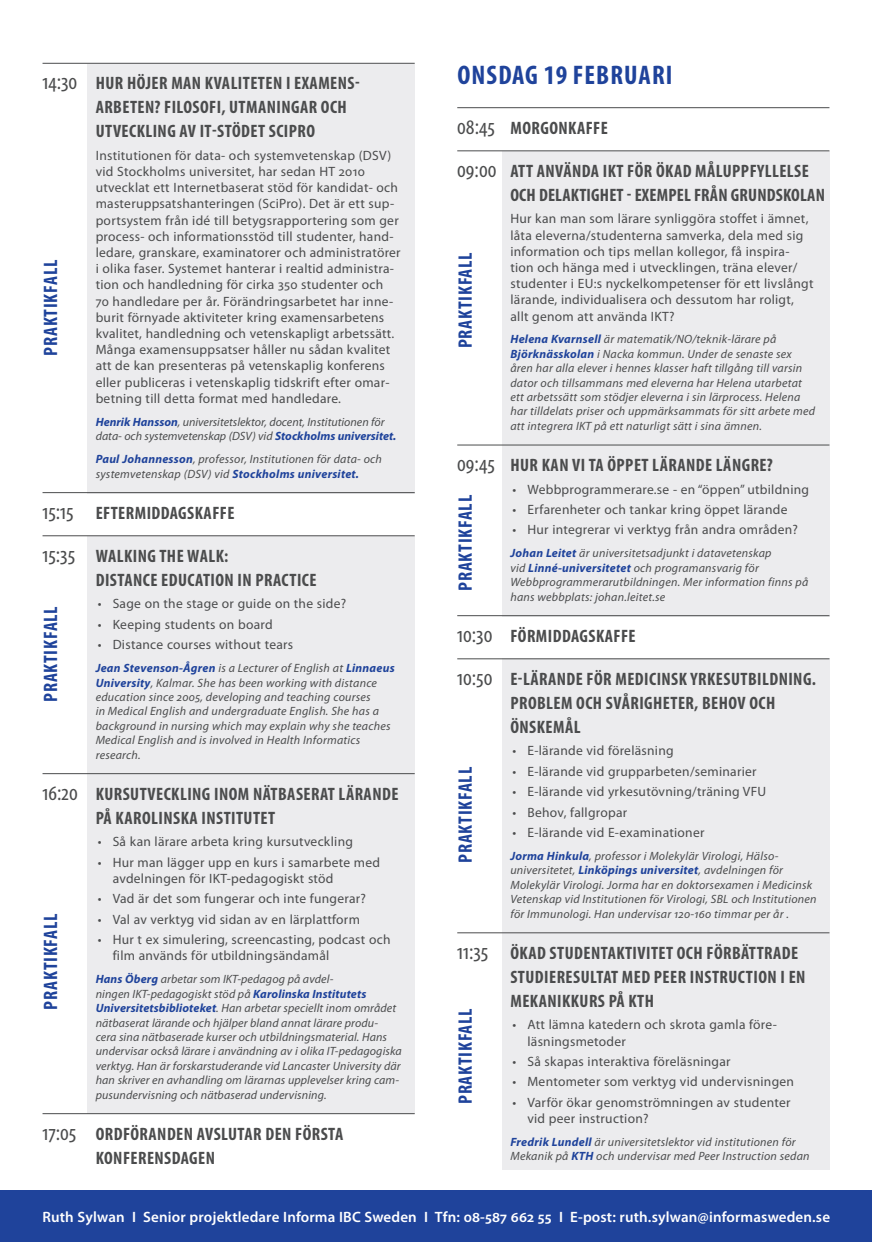
<style>
.page{position:relative;width:872px;height:1242px;background:#fff}
.page>*{position:absolute;margin:0;border:0;box-sizing:border-box;transform-origin:0 0}
.t1{font:700 condensed 27px "Myriad Pro";letter-spacing:.04em;color:#1f439b}
.t2{font:700 condensed 19.5px "Myriad Pro";letter-spacing:.04em;color:#1f439b}
._2-Rubrik{font:700 condensed 18px/24px "Myriad Pro";letter-spacing:.025em;color:#4b4c4d}
.Ruta_Bröd__Programsi{font:600 15px "Myriad Pro";letter-spacing:.01em;color:#fff}
._2-Programpunkter{font:13.5px/16.2px "Myriad Pro";letter-spacing:.02em;color:#4b4c4d}
._2-Programpunkter_Bu{font:13.5px/16.2px "Myriad Pro";letter-spacing:.02em;color:#4b4c4d}
._2-Namn{font:italic 12px/14.4px "Myriad Pro";letter-spacing:.02em;color:#4b4c4d}
._2-Namn-2{font:italic 12px/14.4px "Myriad Pro";color:#4b4c4d}
.s1{font-weight:400;font-size:22.5px}
.s2{font-weight:700;color:#1f439b}
</style>
<div class="page">
<div style="left:502px;top:658px;width:327px;height:511px;background:#ececee"></div>
<div style="left:502px;top:151px;width:327px;height:466px;background:#ececee"></div>
<div style="left:87px;top:536px;width:328px;height:577px;background:#ececee"></div>
<div style="left:87px;top:64px;width:328px;height:429px;background:#ececee"></div>
<div style="left:0;top:1191px;width:872px;height:51px;background:#1f439b"></div>
<hr style="left:43px;top:63px;width:372px;height:1px;background:#4b4c4d">
<hr style="left:43px;top:492px;width:372px;height:1px;background:#4b4c4d">
<hr style="left:43px;top:535px;width:372px;height:1px;background:#4b4c4d">
<hr style="left:43px;top:773px;width:372px;height:1px;background:#4b4c4d">
<hr style="left:43px;top:1113px;width:372px;height:1px;background:#4b4c4d">
<hr style="left:457px;top:107px;width:372px;height:1px;background:#4b4c4d">
<hr style="left:457px;top:150px;width:372px;height:1px;background:#4b4c4d">
<hr style="left:457px;top:445px;width:372px;height:1px;background:#4b4c4d">
<hr style="left:457px;top:615px;width:372px;height:1px;background:#4b4c4d">
<hr style="left:457px;top:658px;width:372px;height:1px;background:#4b4c4d">
<hr style="left:457px;top:932px;width:372px;height:1px;background:#4b4c4d">
<p class="_2-Rubrik" style="left:96px;top:71px;width:265px;text-indent:-53px"><span class="s1">14:30</span> HUR HÖJER MAN KVALITETEN I EXAMENS-<br>ARBETEN? FILOSOFI, UTMANINGAR OCH<br>UTVECKLING AV IT-STÖDET SCIPRO</p>
<p class="_2-Programpunkter" style="left:96px;top:147px;width:306px">Institutionen för data- och systemvetenskap (DSV) vid Stockholms universitet, har sedan HT 2010 utvecklat ett Internetbaserat stöd för kandidat- och masteruppsatshanteringen (SciPro). Det är ett sup&shy;portsystem från idé till betygsrapportering som ger process- och informationsstöd till studenter, hand&shy;ledare, granskare, examinatorer och administratörer i olika faser. Systemet hanterar i realtid administra&shy;tion och handledning för cirka 350 studenter och<br>70 handledare per år. Förändringsarbetet har inne&shy;burit förnyade aktiviteter kring examensarbetens kvalitet, handledning och vetenskapligt arbetssätt.<br>Många examensuppsatser håller nu sådan kvalitet att de kan presenteras på vetenskaplig konferens eller publiceras i vetenskaplig tidskrift efter omar&shy;betning till detta format med handledare.</p>
<p class="_2-Namn-2" style="left:96px;top:415px;width:302px"><span class="s2">Henrik Hansson</span>, universitetslektor, docent, Institutionen för data- och systemvetenskap (DSV) vid <span class="s2">Stockholms universitet.</span></p>
<p class="_2-Namn" style="left:96px;top:452px;width:288px"><span class="s2">Paul Johannesson</span>, professor, Institutionen för data- och systemvetenskap (DSV) vid <span class="s2">Stockholms universitet.</span></p>
<p class="_2-Rubrik" style="left:43px;top:501px;width:193px"><span class="s1">15:15</span> EFTERMIDDAGSKAFFE</p>
<p class="_2-Rubrik" style="left:96px;top:544px;width:222px;text-indent:-53px"><span class="s1">15:35</span> WALKING THE WALK:<br>DISTANCE EDUCATION IN PRACTICE</p>
<p class="_2-Programpunkter_Bu" style="left:98px;top:596px;width:250px">• Sage on the stage or guide on the side?</p>
<p class="_2-Programpunkter_Bu" style="left:98px;top:616px;width:176px">• Keeping students on board</p>
<p class="_2-Programpunkter_Bu" style="left:98px;top:637px;width:197px">• Distance courses without tears</p>
<p class="_2-Namn" style="left:96px;top:661px;width:300px"><span class="s2">Jean Stevenson-Ågren</span> is a Lecturer of English at <span class="s2">Linnaeus University</span>, Kalmar. She has been working with distance education since 2005, developing and teaching courses<br>in Medical English and undergraduate English. She has a background in nursing which may explain why she teaches Medical English and is involved in Health Informatics research.</p>
<p class="_2-Rubrik" style="left:96px;top:782px;width:304px;text-indent:-53px"><span class="s1">16:20</span> KURSUTVECKLING INOM NÄTBASERAT LÄRANDE<br>PÅ KAROLINSKA INSTITUTET</p>
<p class="_2-Programpunkter_Bu" style="left:98px;top:833px;width:257px">• Så kan lärare arbeta kring kursutveckling</p>
<p class="_2-Programpunkter_Bu" style="left:113px;top:854px;width:269px;text-indent:-15px">• Hur man lägger upp en kurs i samarbete med avdelningen för IKT-pedagogiskt stöd</p>
<p class="_2-Programpunkter_Bu" style="left:98px;top:891px;width:270px">• Vad är det som fungerar och inte fungerar?</p>
<p class="_2-Programpunkter_Bu" style="left:98px;top:911px;width:264px">• Val av verktyg vid sidan av en lärplattform</p>
<p class="_2-Programpunkter_Bu" style="left:113px;top:932px;width:279px;text-indent:-15px">• Hur t ex simulering, screencasting, podcast och film används för utbildningsändamål</p>
<p class="_2-Namn" style="left:96px;top:972px;width:308px"><span class="s2">Hans Öberg</span> arbetar som IKT-pedagog på avdel-<br>ningen IKT-pedagogiskt stöd på <span class="s2">Karolinska Institutets Universitetsbiblioteket</span>. Han arbetar speciellt inom området nätbaserat lärande och hjälper bland annat lärare produ-<br>cera sina nätbaserade kurser och utbildningsmaterial. Hans undervisar också lärare i användning av i olika IT-pedagogiska verktyg. Han är forskarstuderande vid Lancaster University där han skriver en avhandling om lärarnas upplevelser kring cam&shy;pusundervisning och nätbaserad undervisning.</p>
<p class="_2-Rubrik" style="left:96px;top:1121px;width:249px;text-indent:-53px"><span class="s1">17:05</span> ORDFÖRANDEN AVSLUTAR DEN FÖRSTA<br>KONFERENSDAGEN</p>
<p class="t2" style="left:40px;top:356px;width:97px;rotate:-90deg">PRAKTIKFALL</p>
<p class="t2" style="left:40px;top:702px;width:97px;rotate:-90deg">PRAKTIKFALL</p>
<p class="t2" style="left:40px;top:1009px;width:97px;rotate:-90deg">PRAKTIKFALL</p>
<p class="t1" style="left:457px;top:60px;width:216px">ONSDAG 19 FEBRUARI</p>
<p class="_2-Rubrik" style="left:457px;top:116px;width:152px"><span class="s1">08:45</span> MORGONKAFFE</p>
<p class="_2-Rubrik" style="left:510px;top:159px;width:316px;text-indent:-53px"><span class="s1">09:00</span> ATT ANVÄNDA IKT FÖR ÖKAD MÅLUPPFYLLELSE<br>OCH DELAKTIGHET - EXEMPEL FRÅN GRUNDSKOLAN</p>
<p class="_2-Programpunkter" style="left:510px;top:211px;width:305px">Hur kan man som lärare synliggöra stoffet i ämnet, låta eleverna/studenterna samverka, dela med sig information och tips mellan kollegor, få inspira&shy;tion och hänga med i utvecklingen, träna elever/ studenter i EU:s nyckelkompetenser för ett livslångt lärande, individualisera och dessutom har roligt, allt genom att använda IKT?</p>
<p class="_2-Namn" style="left:510px;top:332px;width:306px"><span class="s2">Helena Kvarnsell</span> är matematik/NO/teknik-lärare på <span class="s2">Björknässkolan</span> i Nacka kommun. Under de senaste sex åren har alla elever i hennes klasser haft tillgång till varsin dator och tillsammans med eleverna har Helena utarbetat ett arbetssätt som stödjer eleverna i sin lärprocess. Helena har tilldelats priser och uppmärksammats för sitt arbete med att integrera IKT på ett naturligt sätt i sina ämnen.</p>
<p class="_2-Rubrik" style="left:457px;top:453px;width:317px"><span class="s1">09:45</span> HUR KAN VI TA ÖPPET LÄRANDE LÄNGRE?</p>
<p class="_2-Programpunkter_Bu" style="left:512px;top:481px;width:298px">• Webbprogrammerare.se - en “öppen” utbildning</p>
<p class="_2-Programpunkter_Bu" style="left:512px;top:501px;width:276px">• Erfarenheter och tankar kring öppet lärande</p>
<p class="_2-Programpunkter_Bu" style="left:512px;top:522px;width:287px">• Hur integrerar vi verktyg från andra områden?</p>
<p class="_2-Namn" style="left:510px;top:546px;width:299px"><span class="s2">Johan Leitet</span> är universitetsadjunkt i datavetenskap<br>vid <span class="s2">Linné-universitetet</span> och programansvarig för Webbprogrammerarutbildningen. Mer information finns på hans webbplats: johan.leitet.se</p>
<p class="_2-Rubrik" style="left:457px;top:624px;width:180px"><span class="s1">10:30</span> FÖRMIDDAGSKAFFE</p>
<p class="_2-Rubrik" style="left:510px;top:667px;width:307px;text-indent:-53px"><span class="s1">10:50</span> E-LÄRANDE FÖR MEDICINSK YRKESUTBILDNING.<br>PROBLEM OCH SVÅRIGHETER, BEHOV OCH<br>ÖNSKEMÅL</p>
<p class="_2-Programpunkter_Bu" style="left:512px;top:743px;width:163px">• E-lärande vid föreläsning</p>
<p class="_2-Programpunkter_Bu" style="left:512px;top:763px;width:246px">• E-lärande vid grupparbeten/seminarier</p>
<p class="_2-Programpunkter_Bu" style="left:512px;top:784px;width:255px">• E-lärande vid yrkesutövning/träning VFU</p>
<p class="_2-Programpunkter_Bu" style="left:512px;top:804px;width:116px">• Behov, fallgropar</p>
<p class="_2-Programpunkter_Bu" style="left:512px;top:825px;width:193px">• E-lärande vid E-examinationer</p>
<p class="_2-Namn" style="left:510px;top:849px;width:308px"><span class="s2">Jorma Hinkula</span>, professor i Molekylär Virologi, Hälso&shy;universitetet, <span class="s2">Linköpings universitet</span>, avdelningen för Molekylär Virologi. Jorma har en doktorsexamen i Medicinsk Vetenskap vid Institutionen för Virologi, SBL och Institutionen för Immunologi. Han undervisar 120-160 timmar per år .</p>
<p class="_2-Rubrik" style="left:510px;top:941px;width:296px;text-indent:-53px"><span class="s1">11:35</span> ÖKAD STUDENTAKTIVITET OCH FÖRBÄTTRADE<br>STUDIERESULTAT MED PEER INSTRUCTION I EN<br>MEKANIKKURS PÅ KTH</p>
<p class="_2-Programpunkter_Bu" style="left:527px;top:1017px;width:251px;text-indent:-15px">• Att lämna katedern och skrota gamla före&shy;läsningsmetoder</p>
<p class="_2-Programpunkter_Bu" style="left:512px;top:1053px;width:220px">• Så skapas interaktiva föreläsningar</p>
<p class="_2-Programpunkter_Bu" style="left:512px;top:1074px;width:283px">• Mentometer som verktyg vid undervisningen</p>
<p class="_2-Programpunkter_Bu" style="left:527px;top:1094px;width:265px;text-indent:-15px">• Varför ökar genomströmningen av studenter vid peer instruction?</p>
<p class="_2-Namn" style="left:510px;top:1135px;width:301px"><span class="s2">Fredrik Lundell</span> är universitetslektor vid institutionen för<br>Mekanik på <span class="s2">KTH</span> och undervisar med Peer Instruction sedan</p>
<p class="t2" style="left:454px;top:348px;width:97px;rotate:-90deg">PRAKTIKFALL</p>
<p class="t2" style="left:454px;top:591px;width:97px;rotate:-90deg">PRAKTIKFALL</p>
<p class="t2" style="left:454px;top:863px;width:97px;rotate:-90deg">PRAKTIKFALL</p>
<p class="t2" style="left:454px;top:1104px;width:97px;rotate:-90deg">PRAKTIKFALL</p>
<p class="Ruta_Bröd__Programsi" style="left:43px;top:1208px;width:789px">Ruth Sylwan I Senior projektledare Informa IBC Sweden I Tfn: 08-587 662 55 I E-post: ruth.sylwan@informasweden.se</p>
</div>
